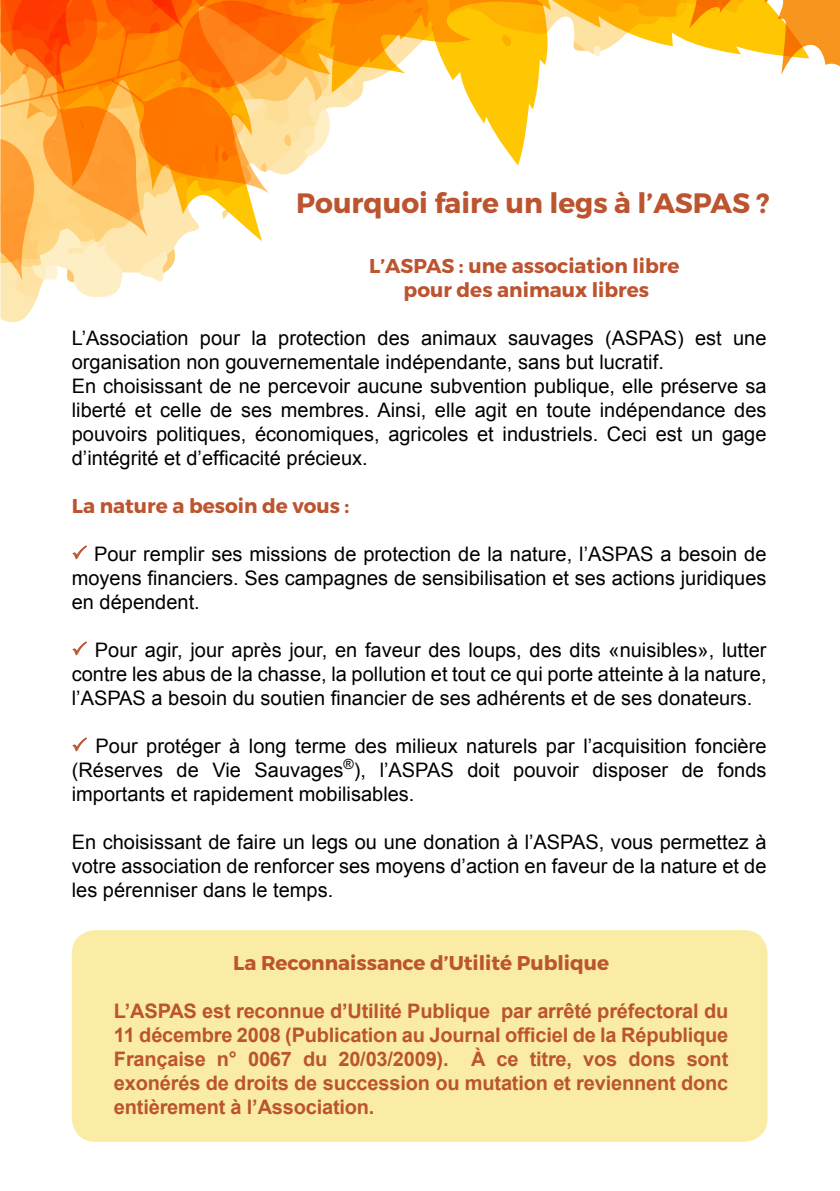
<style>
.page{position:relative;width:840px;height:1191px;background:#fff}
.page>*{position:absolute;margin:0;border:0;box-sizing:border-box;transform-origin:0 0}
.t1{font:700 28px "Montserrat";color:#bb542f}
.t2{font:20px/24px "Arial";color:#000;text-align:justify}
.t3{font:700 20px/24px "Arial";letter-spacing:-.01em;color:#bb542f;text-align:justify}
.t4{font:700 20px "Montserrat";color:#bb542f}
</style>
<div class="page">
<div style="left:72px;top:930px;width:695px;height:211px;background:#faeca4;border-radius:24px"></div>
<svg style="left:0;top:0;width:839px;height:323px"></svg>
<svg style="left:72px;top:545px;width:15px;height:15px"></svg>
<svg style="left:72px;top:641px;width:15px;height:15px"></svg>
<svg style="left:72px;top:737px;width:15px;height:15px"></svg>
<p class="t1" style="left:296px;top:185px;width:475px">Pourquoi faire un legs à l’ASPAS ?</p>
<p class="t4" style="left:369px;top:254px;width:311px">L’ASPAS : une association libre</p>
<p class="t4" style="left:403px;top:278px;width:247px">pour des animaux libres</p>
<p class="t2" style="left:72px;top:326px;width:695px">L’Association pour la protection des animaux sauvages (ASPAS) est une organisation non gouvernementale indépendante, sans but lucratif.</p>
<p class="t2" style="left:72px;top:374px;width:695px">En choisissant de ne percevoir aucune subvention publique, elle préserve sa liberté et celle de ses membres. Ainsi, elle agit en toute indépendance des pouvoirs politiques, économiques, agricoles et industriels. Ceci est un gage d’intégrité et d’efficacité précieux.</p>
<p class="t4" style="left:72px;top:494px;width:279px">La nature a besoin de vous :</p>
<p class="t2" style="left:72px;top:542px;width:695px;text-indent:22px">Pour remplir ses missions de protection de la nature, l’ASPAS a besoin de moyens financiers. Ses campagnes de sensibilisation et ses actions juridiques en dépendent.</p>
<p class="t2" style="left:72px;top:638px;width:696px;text-indent:23px">Pour agir, jour après jour, en faveur des loups, des dits «nuisibles», lutter contre les abus de la chasse, la pollution et tout ce qui porte atteinte à la nature, l’ASPAS a besoin du soutien financier de ses adhérents et de ses donateurs.</p>
<p class="t2" style="left:72px;top:734px;width:695px;text-indent:24px">Pour protéger à long terme des milieux naturels par l’acquisition foncière (Réserves de Vie Sauvages<sup>®</sup>), l’ASPAS doit pouvoir disposer de fonds importants et rapidement mobilisables.</p>
<p class="t2" style="left:72px;top:830px;width:695px">En choisissant de faire un legs ou une donation à l’ASPAS, vous permettez à votre association de renforcer ses moyens d’action en faveur de la nature et de les pérenniser dans le temps.</p>
<p class="t4" style="left:233px;top:950px;width:377px">La Reconnaissance d’Utilité Publique</p>
<p class="t3" style="left:114px;top:1000px;width:615px">L’ASPAS est reconnue d’Utilité Publique par arrêté préfectoral du 11 décembre 2008 (Publication au Journal officiel de la République Française n° 0067 du 20/03/2009). À ce titre, vos dons sont exonérés de droits de succession ou mutation et reviennent donc entièrement à l’Association.</p>
</div>
